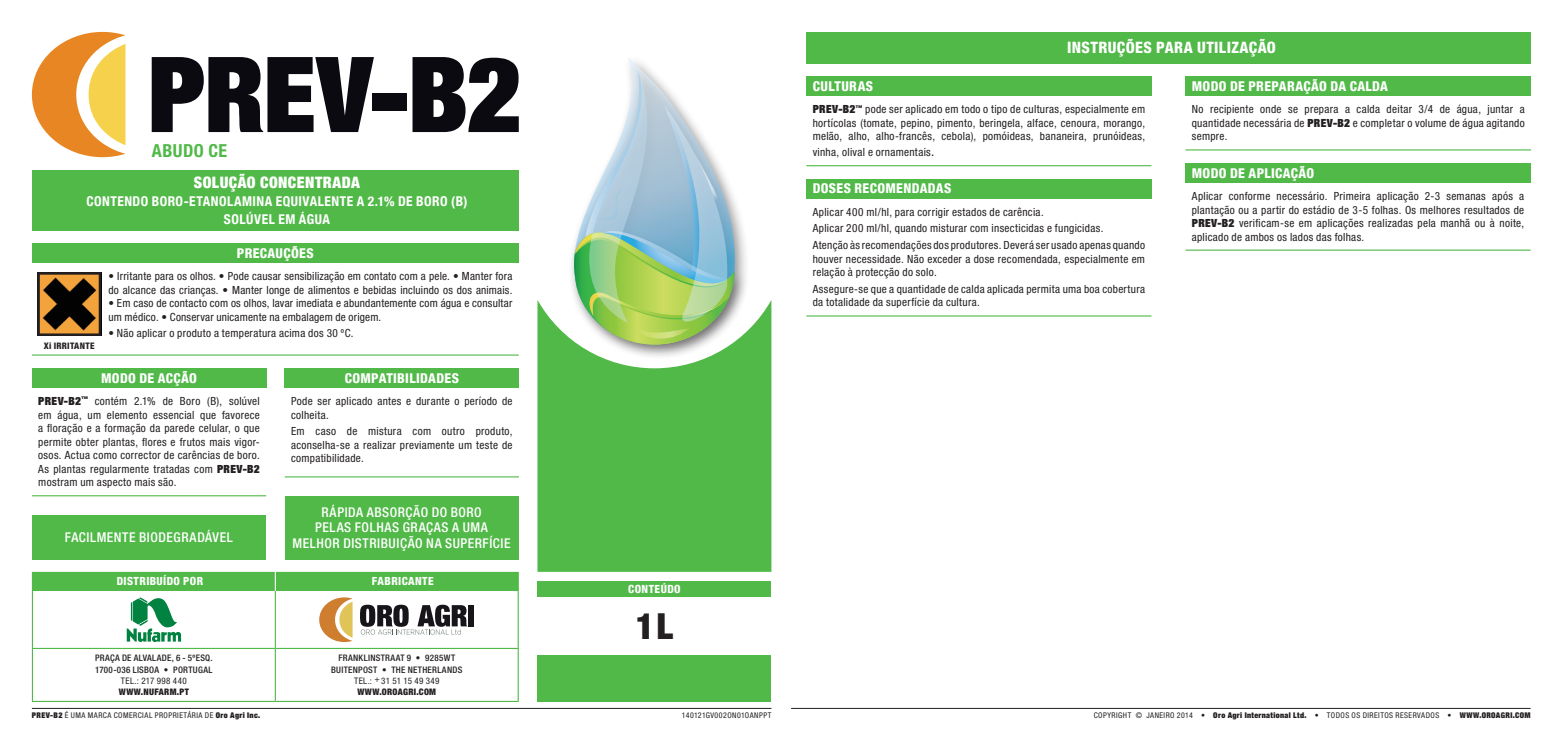
<style>
.page{position:relative;width:1563px;height:734px;background:#fff}
.page>*{position:absolute;margin:0;border:0;box-sizing:border-box;transform-origin:0 0}
.MAIN_BODY_TEXT{font:900 condensed 36px "Helvetica Neue LT Std";color:#231f20}
.TABLE_BULLETS{font:700 condensed 18px "Helvetica Neue LT Std";letter-spacing:.02em;color:#51b948}
.BODY_HEADER{font:800 condensed 15.75px "Helvetica Neue LT Std";letter-spacing:.025em;color:#fff}
.EMPHASIS___Strong{font:900 condensed 15.75px "Helvetica Neue LT Com";letter-spacing:.03em;color:#fff}
.MAIN_BODY_TEXT-2{font:800 condensed 13.5px "Helvetica Neue LT Com";letter-spacing:.025em;color:#fff}
.EMPHASIS___Strong-2{font:500 condensed 13.5px/15.8px "Helvetica Neue LT Com";letter-spacing:.04em;color:#fff;text-align:center}
.EMPHASIS___Strong-3{font:700 condensed 13.5px/18px "Helvetica Neue LT Com";letter-spacing:.035em;color:#fff;text-align:center}
.MAIN_BODY_TEXT-3{font:condensed 11.25px/13.5px "Helvetica Neue LT Std";letter-spacing:.03em;color:#231f20;text-align:justify}
.BULLETS___2_COLUMN{font:condensed 11.25px/13.5px "Helvetica Neue LT Std";letter-spacing:.02em;color:#231f20}
.TABLE_BULLETS-2{font:800 condensed 11.25px "Helvetica Neue LT Std";letter-spacing:.035em;color:#fff}
.EMPHASIS___Strong-4{font:800 condensed 11.25px "Helvetica Neue LT Com";letter-spacing:.04em;color:#fff}
.MAIN_BODY_TEXT-4{font:500 condensed 9px "Helvetica Neue LT Std";letter-spacing:.035em;color:#231f20}
.MAIN_BODY_TEXT-5{font:condensed 9px/11.2px "Helvetica Neue LT Std";letter-spacing:.045em;color:#231f20}
.MAIN_BODY_TEXT-6{font:800 condensed 9px "Helvetica Neue LT Std";letter-spacing:.03em;color:#231f20}
.MAIN_BODY_TEXT-7{font:condensed 7.88px "Helvetica Neue LT Std";letter-spacing:.06em;color:#231f20}
.s1{font-weight:900}
.s2{font-size:13.5px}
</style>
<div class="page">
<svg style="left:537px;top:300px;width:234px;height:271px;background:#5bbd53"></svg>
<div style="left:537px;top:581px;width:234px;height:15px;background:#51b948"></div>
<div style="left:537px;top:655px;width:234px;height:47px;background:#51b948"></div>
<div style="left:32px;top:170px;width:487px;height:60px;background:#51b948"></div>
<div style="left:32px;top:368px;width:234px;height:19px;background:#51b948"></div>
<hr style="left:32px;top:495px;width:234px;height:1px;background:#51b948">
<div style="left:285px;top:368px;width:234px;height:19px;background:#51b948"></div>
<hr style="left:285px;top:476px;width:234px;height:1px;background:#51b948">
<hr style="left:32px;top:708px;width:739px;height:1px;background:#231f20">
<hr style="left:791px;top:708px;width:739px;height:1px;background:#231f20">
<svg style="left:152px;top:57px;width:222px;height:75px"></svg>
<div style="left:373px;top:93px;width:34px;height:17px;background:#0b0a10"></div>
<svg style="left:412px;top:57px;width:107px;height:75px"></svg>
<svg style="left:31px;top:31px;width:95px;height:127px"></svg>
<hr style="left:32px;top:591px;width:1px;height:56px;background:#51b948">
<hr style="left:275px;top:591px;width:1px;height:56px;background:#51b948">
<hr style="left:518px;top:591px;width:1px;height:56px;background:#51b948">
<hr style="left:32px;top:647px;width:243px;height:2px;background:#51b948">
<hr style="left:32px;top:649px;width:1px;height:51px;background:#51b948">
<hr style="left:275px;top:647px;width:244px;height:2px;background:#51b948">
<hr style="left:275px;top:649px;width:1px;height:51px;background:#51b948">
<hr style="left:518px;top:649px;width:1px;height:51px;background:#51b948">
<hr style="left:32px;top:700px;width:243px;height:1px;background:#51b948">
<hr style="left:275px;top:700px;width:244px;height:1px;background:#51b948">
<div style="left:32px;top:571px;width:487px;height:20px;background:#51b948"></div>
<svg style="left:127px;top:597px;width:54px;height:45px"></svg>
<svg style="left:319px;top:597px;width:33px;height:45px"></svg>
<div style="left:468px;top:605px;width:6px;height:21px;background:#17151a"></div>
<svg style="left:360px;top:604px;width:107px;height:30px"></svg>
<div style="left:32px;top:243px;width:487px;height:19px;background:#51b948"></div>
<hr style="left:32px;top:354px;width:487px;height:1px;background:#51b948">
<img style="left:40px;top:275px;width:58px;height:58px">
<div style="left:37px;top:272px;width:64px;height:64px;border:2px solid #231f20"></div>
<div style="left:806px;top:77px;width:345px;height:19px;background:#51b948"></div>
<hr style="left:806px;top:165px;width:345px;height:1px;background:#51b948">
<div style="left:1185px;top:77px;width:346px;height:19px;background:#51b948"></div>
<hr style="left:1185px;top:149px;width:346px;height:1px;background:#51b948">
<div style="left:806px;top:179px;width:345px;height:19px;background:#51b948"></div>
<hr style="left:806px;top:315px;width:345px;height:1px;background:#51b948">
<div style="left:1185px;top:163px;width:345px;height:19px;background:#51b948"></div>
<hr style="left:1185px;top:249px;width:345px;height:2px;background:#51b948">
<div style="left:806px;top:32px;width:724px;height:32px;background:#51b948"></div>
<div style="left:285px;top:495px;width:233px;height:64px;background:#51b948"></div>
<div style="left:32px;top:514px;width:234px;height:45px;background:#51b948"></div>
<div style="left:568px;top:53px;width:182px;height:306px;background:#231f20;opacity:.65"></div>
<svg style="left:574px;top:57px;width:161px;height:287px"></svg>
<svg style="left:574px;top:70px;width:160px;height:274px"></svg>
<p class="TABLE_BULLETS" style="left:152px;top:140px;width:77px">ABUDO CE</p>
<p class="EMPHASIS___Strong" style="left:194px;top:173px;width:168px">SOLUÇÃO CONCENTRADA</p>
<p class="EMPHASIS___Strong-3" style="left:86px;top:192px;width:382px">CONTENDO BORO-ETANOLAMINA EQUIVALENTE A 2.1% DE BORO (B)<br>SOLÚVEL EM ÁGUA</p>
<p class="MAIN_BODY_TEXT-6" style="left:44px;top:340px;width:52px">Xi IRRITANTE</p>
<p class="MAIN_BODY_TEXT-2" style="left:237px;top:245px;width:78px">PRECAUÇÕES</p>
<p class="BULLETS___2_COLUMN" style="left:108px;top:269px;width:405px">• Irritante para os olhos. • Pode causar sensibilização em contato com a pele. • Manter fora do alcance das crianças. • Manter longe de alimentos e bebidas incluindo os dos animais.</p>
<p class="BULLETS___2_COLUMN" style="left:108px;top:296px;width:405px">• Em caso de contacto com os olhos, lavar imediata e abundantemente com água e consultar um médico. • Conservar unicamente na embalagem de origem.</p>
<p class="BULLETS___2_COLUMN" style="left:108px;top:326px;width:247px">• Não aplicar o produto a temperatura acima dos 30 ºC.</p>
<p class="MAIN_BODY_TEXT-2" style="left:101px;top:369px;width:97px">MODO DE ACÇÃO</p>
<p class="MAIN_BODY_TEXT-3" style="left:38px;top:394px;width:223px"><span class="s1">PREV-B2</span><sup>™</sup> contém 2.1% de Boro (B), solúvel em água, um elemento essencial que favorece a floração e a formação da parede celular, o que permite obter plantas, flores e frutos mais vigor&shy;osos. Actua como corrector de carências de boro.<br>As plantas regularmente tratadas com <span class="s1">PREV-B2 </span>mostram um aspecto mais são.</p>
<p class="EMPHASIS___Strong-2" style="left:65px;top:529px;width:170px">FACILMENTE BIODEGRADÁVEL</p>
<p class="MAIN_BODY_TEXT-2" style="left:345px;top:369px;width:116px">COMPATIBILIDADES</p>
<p class="MAIN_BODY_TEXT-3" style="left:291px;top:394px;width:223px">Pode ser aplicado antes e durante o período de colheita.</p>
<p class="MAIN_BODY_TEXT-3" style="left:291px;top:424px;width:223px">Em caso de mistura com outro produto, aconselha-se a realizar previamente um teste de compatibilidade.</p>
<p class="EMPHASIS___Strong-2" style="left:293px;top:503px;width:219px">RÁPIDA ABSORÇÃO DO BORO<br>PELAS FOLHAS GRAÇAS A UMA<br>MELHOR DISTRIBUIÇÃO NA SUPERFÍCIE</p>
<p class="TABLE_BULLETS-2" style="left:117px;top:574px;width:88px">DISTRIBUÍDO POR</p>
<p class="TABLE_BULLETS-2" style="left:372px;top:574px;width:63px">FABRICANTE</p>
<p class="MAIN_BODY_TEXT-4" style="left:95px;top:652px;width:119px">PRAÇA DE ALVALADE, 6 - 5ºESQ.</p>
<p class="MAIN_BODY_TEXT-4" style="left:95px;top:663px;width:119px">1700-036 LISBOA • PORTUGAL</p>
<p class="MAIN_BODY_TEXT-5" style="left:119px;top:674px;width:71px">TEL.: 217 998 440<br><span class="s1">WWW.NUFARM.PT</span></p>
<p class="MAIN_BODY_TEXT-4" style="left:338px;top:652px;width:118px">FRANKLINSTRAAT 9 • 9285WT</p>
<p class="MAIN_BODY_TEXT-4" style="left:331px;top:663px;width:133px">BUITENPOST • THE NETHERLANDS</p>
<p class="MAIN_BODY_TEXT-5" style="left:354px;top:674px;width:87px;text-align:center">TEL.: +31 51 15 49 349<br><span class="s1">WWW.OROAGRI.COM</span></p>
<p class="EMPHASIS___Strong-4" style="left:628px;top:582px;width:54px">CONTEÚDO</p>
<p class="MAIN_BODY_TEXT" style="left:636px;top:603px;width:39px">1 L</p>
<p class="BODY_HEADER" style="left:1067px;top:38px;width:210px">INSTRUÇÕES PARA UTILIZAÇÃO</p>
<p class="MAIN_BODY_TEXT-2" style="left:813px;top:78px;width:62px">CULTURAS</p>
<p class="MAIN_BODY_TEXT-3" style="left:813px;top:102px;width:334px"><span class="s1">PREV-B2</span><sup>™</sup> pode ser aplicado em todo o tipo de culturas, especialmente em hortícolas (tomate, pepino, pimento, beringela, alface, cenoura, morango, melão, alho, alho-francês, cebola), pomóideas, bananeira, prunóideas,</p>
<p class="MAIN_BODY_TEXT-3" style="left:813px;top:145px;width:123px">vinha, olival e ornamentais<span class="s2">.</span></p>
<p class="MAIN_BODY_TEXT-2" style="left:813px;top:180px;width:140px">DOSES RECOMENDADAS</p>
<p class="MAIN_BODY_TEXT-3" style="left:813px;top:205px;width:232px">Aplicar 400 ml/hl, para corrigir estados de carência.</p>
<p class="MAIN_BODY_TEXT-3" style="left:813px;top:222px;width:292px">Aplicar 200 ml/hl, quando misturar com insecticidas e fungicidas.</p>
<p class="MAIN_BODY_TEXT-3" style="left:813px;top:238px;width:334px">Atenção às recomendações dos produtores. Deverá ser usado apenas quando houver necessidade. Não exceder a dose recomendada, especialmente em relação à protecção do solo.</p>
<p class="MAIN_BODY_TEXT-3" style="left:813px;top:282px;width:334px">Assegure-se que a quantidade de calda aplicada permita uma boa cobertura da totalidade da superfície da cultura.</p>
<p class="MAIN_BODY_TEXT-2" style="left:1192px;top:78px;width:198px">MODO DE PREPARAÇÃO DA CALDA</p>
<p class="MAIN_BODY_TEXT-3" style="left:1192px;top:102px;width:334px">No recipiente onde se prepara a calda deitar 3/4 de água, juntar a quantidade necessária de <span class="s1">PREV-B2</span> e completar o volume de água agitando sempre.</p>
<p class="MAIN_BODY_TEXT-2" style="left:1192px;top:164px;width:124px">MODO DE APLICAÇÃO</p>
<p class="MAIN_BODY_TEXT-3" style="left:1192px;top:189px;width:334px">Aplicar conforme necessário. Primeira aplicação 2-3 semanas após a plantação ou a partir do estádio de 3-5 folhas. Os melhores resultados de <span class="s1">PREV-B2</span> verificam-se em aplicações realizadas pela manhã ou à noite, aplicado de ambos os lados das folhas.</p>
<p class="MAIN_BODY_TEXT-7" style="left:32px;top:710px;width:230px"><span class="s1">PREV-B2</span> É UMA MARCA COMERCIAL PROPRIETÁRIA DE <span class="s1">Oro Agri Inc.</span></p>
<p class="MAIN_BODY_TEXT-7" style="left:682px;top:710px;width:91px">140121GV002ON01OANPPT</p>
<p class="MAIN_BODY_TEXT-7" style="left:1093px;top:710px;width:438px">COPYRIGHT © JANEIRO 2014 • <span class="s1">Oro Agri International Ltd.</span> • TODOS OS DIREITOS RESERVADOS • <span class="s1">WWW.OROAGRI.COM</span></p>
</div>
